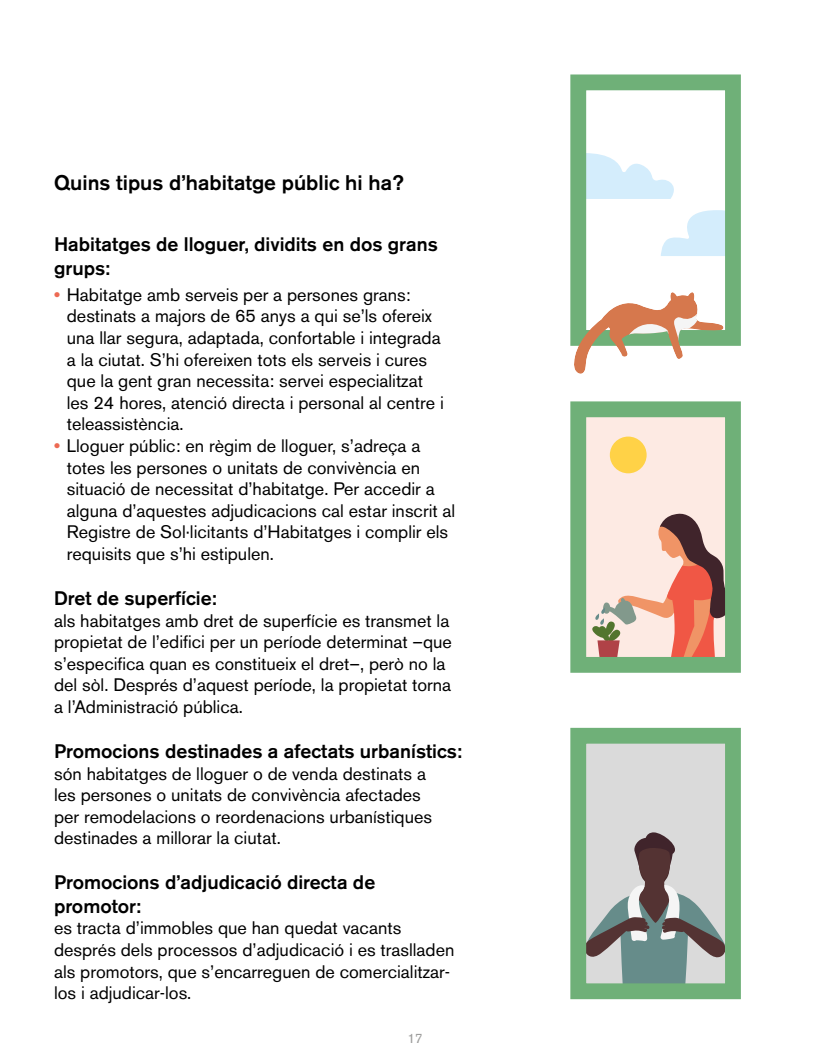
<style>
.page{position:relative;width:830px;height:1063px;background:#fff}
.page>*{position:absolute;margin:0;border:0;box-sizing:border-box;transform-origin:0 0}
.H2_TITOLETS{font:500 21px "Akzidenz Grotesk BE";color:#000}
.H3_TITOLETS_SECCIONS{font:500 19.5px/23.4px "Akzidenz Grotesk BE";color:#000}
.PARRAFO{font:18px/21.6px "Akzidenz Grotesk BE";color:#000}
.t1{font:13.5px "Akzidenz Grotesk BE";color:#9d9d9c}
.s1{font-weight:500;color:#ed6a53}
</style>
<div class="page">
<svg style="left:587px;top:153px;width:87px;height:46px"></svg>
<svg style="left:661px;top:210px;width:62px;height:46px"></svg>
<div style="left:570px;top:74px;width:170px;height:272px;border:16px solid #6fb078"></div>
<svg style="left:573px;top:292px;width:151px;height:82px"></svg>
<svg style="left:570px;top:401px;width:171px;height:599px;background:#bcc2b0"></svg>
<div style="left:609px;top:437px;width:37px;height:36px;background:#ffd247;border-radius:50%"></div>
<h2 class="H2_TITOLETS" style="left:54px;top:170px;width:351px">Quins tipus d’habitatge públic hi ha?</h2>
<h3 class="H3_TITOLETS_SECCIONS" style="left:54px;top:233px;width:385px">Habitatges de lloguer, dividits en dos grans grups:</h3>
<p class="PARRAFO" style="left:67px;top:284px;width:378px;text-indent:-13px"><span class="s1">•</span> Habitatge amb serveis per a persones grans: destinats a majors de 65 anys a qui se’ls ofereix una llar segura, adaptada, confortable i integrada a la ciutat. S’hi ofereixen tots els serveis i cures que la gent gran necessita: servei especialitzat les 24 hores, atenció directa i personal al centre i teleassistència.</p>
<p class="PARRAFO" style="left:67px;top:435px;width:390px;text-indent:-13px"><span class="s1">•</span> Lloguer públic: en règim de lloguer, s’adreça a totes les persones o unitats de convivència en situació de necessitat d’habitatge. Per accedir a alguna d’aquestes adjudicacions cal estar inscrit al Registre de Sol·licitants d’Habitatges i complir els requisits que s’hi estipulen.</p>
<h3 class="H3_TITOLETS_SECCIONS" style="left:54px;top:586px;width:164px">Dret de superfície:</h3>
<p class="PARRAFO" style="left:54px;top:609px;width:399px">als habitatges amb dret de superfície es transmet la propietat de l’edifici per un període determinat –que s’especifica quan es constitueix el dret–, però no la del sòl. Després d’aquest període, la propietat torna a l’Administració pública.</p>
<h3 class="H3_TITOLETS_SECCIONS" style="left:54px;top:739px;width:409px">Promocions destinades a afectats urbanístics:</h3>
<p class="PARRAFO" style="left:54px;top:762px;width:379px">són habitatges de lloguer o de venda destinats a les persones o unitats de convivència afectades per remodelacions o reordenacions urbanístiques destinades a millorar la ciutat.</p>
<h3 class="H3_TITOLETS_SECCIONS" style="left:54px;top:871px;width:322px">Promocions d’adjudicació directa de promotor:</h3>
<p class="PARRAFO" style="left:54px;top:917px;width:402px">es tracta d’immobles que han quedat vacants després dels processos d’adjudicació i es traslladen als promotors, que s’encarreguen de comercialitzar&shy;los i adjudicar-los.</p>
<p class="t1" style="left:407px;top:1030px;width:17px">17</p>
</div>
